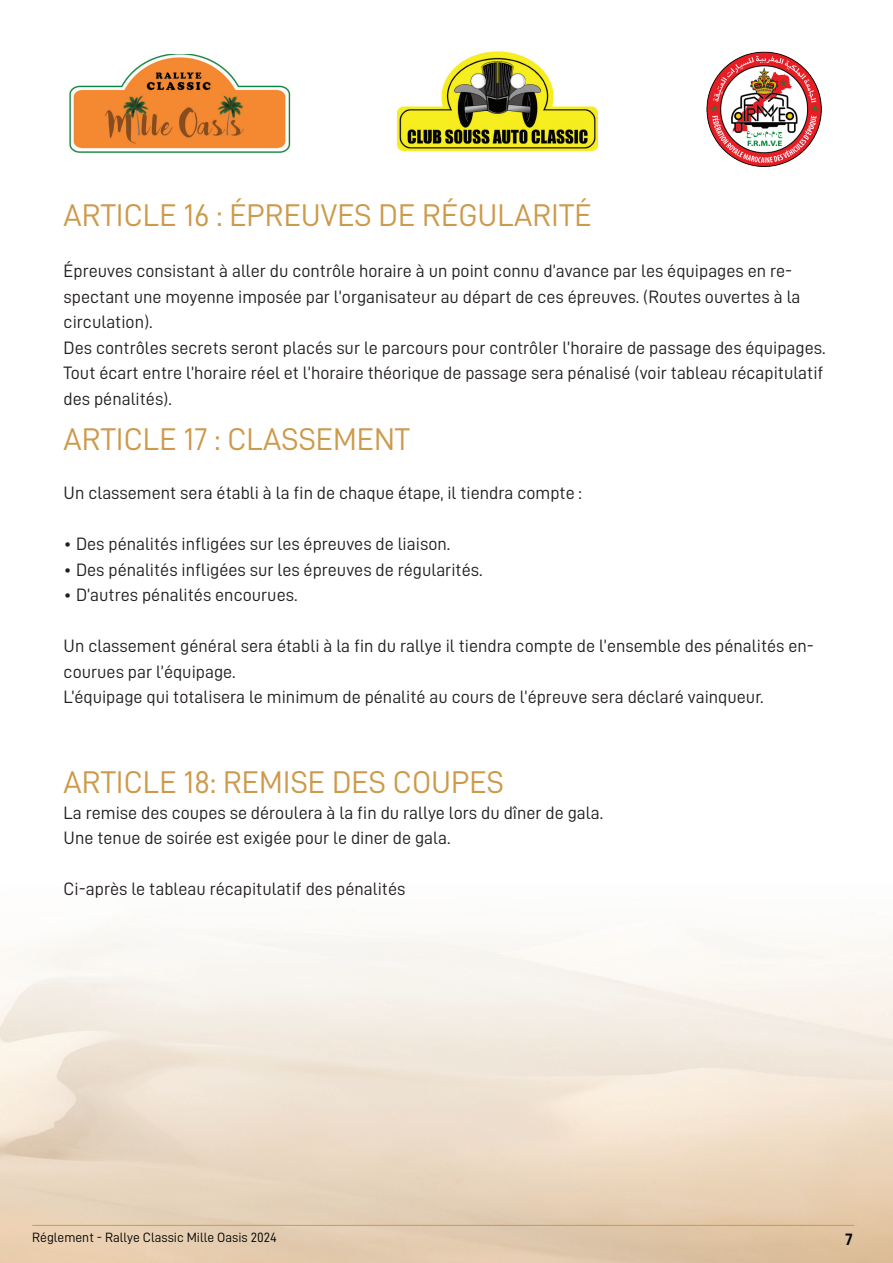
<style>
.page{position:relative;width:893px;height:1263px;background:#fff}
.page>*{position:absolute;margin:0;border:0;box-sizing:border-box;transform-origin:0 0}
.t1{font:31.5px "D DIN";color:#cd9a4b}
.t2{font:18px/25.5px "D DIN";color:#231f20}
.t3{font:16.5px "D DIN Bold";color:#040503}
.t4{font:13.5px "D DIN";color:#040503}
</style>
<div class="page">
<img style="left:69px;top:54px;width:222px;height:99px">
<img style="left:397px;top:51px;width:200px;height:101px">
<img style="left:706px;top:51px;width:116px;height:116px">
<hr style="left:32px;top:1225px;width:822px;height:1px;background:#cd9a4b">
<h1 class="t1" style="left:64px;top:198px;width:529px">ARTICLE 16 : ÉPREUVES DE RÉGULARITÉ</h1>
<p class="t2" style="left:64px;top:258px;width:763px">Épreuves consistant à aller du contrôle horaire à un point connu d’avance par les équipages en re&shy;spectant une moyenne imposée par l’organisateur au départ de ces épreuves. (Routes ouvertes à la circulation).<br>Des contrôles secrets seront placés sur le parcours pour contrôler l’horaire de passage des équipages.<br>Tout écart entre l’horaire réel et l’horaire théorique de passage sera pénalisé (voir tableau récapitulatif des pénalités).</p>
<h1 class="t1" style="left:64px;top:421px;width:348px">ARTICLE 17 : CLASSEMENT</h1>
<p class="t2" style="left:64px;top:480px;width:520px">Un classement sera établi à la fin de chaque étape, il tiendra compte :</p>
<p class="t2" style="left:64px;top:531px;width:388px">• Des pénalités infligées sur les épreuves de liaison.</p>
<p class="t2" style="left:64px;top:556px;width:420px">• Des pénalités infligées sur les épreuves de régularités.</p>
<p class="t2" style="left:64px;top:582px;width:235px">• D’autres pénalités encourues.</p>
<p class="t2" style="left:64px;top:633px;width:752px">Un classement général sera établi à la fin du rallye il tiendra compte de l’ensemble des pénalités en&shy;courues par l’équipage.<br>L’équipage qui totalisera le minimum de pénalité au cours de l’épreuve sera déclaré vainqueur.</p>
<h1 class="t1" style="left:64px;top:765px;width:442px">ARTICLE 18: REMISE DES COUPES</h1>
<p class="t2" style="left:64px;top:799px;width:541px">La remise des coupes se déroulera à la fin du rallye lors du dîner de gala.<br>Une tenue de soirée est exigée pour le diner de gala.</p>
<p class="t2" style="left:64px;top:876px;width:343px">Ci-après le tableau récapitulatif des pénalités</p>
<p class="t4" style="left:32px;top:1230px;width:246px">Réglement - Rallye Classic Mille Oasis 2024</p>
<p class="t3" style="left:845px;top:1230px;width:9px">7</p>
</div>
